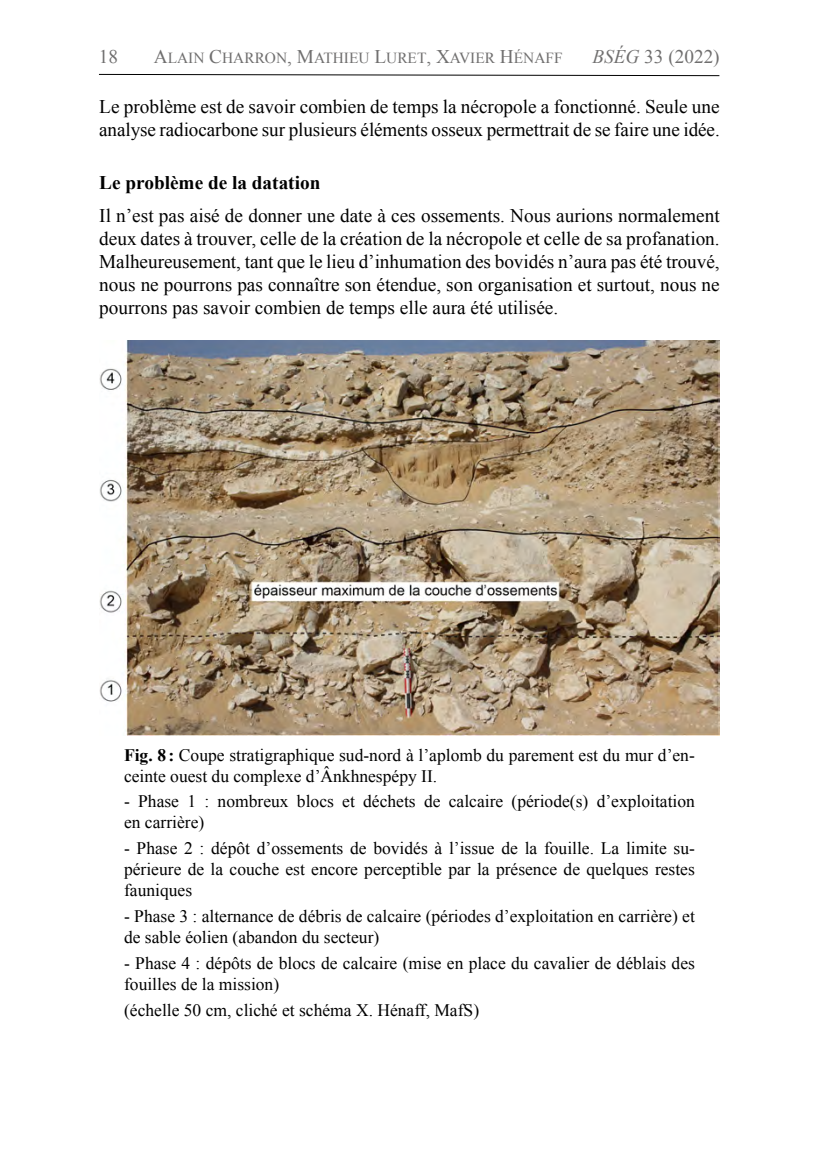
<style>
.page{position:relative;width:819px;height:1156px;background:#fff}
.page>*{position:absolute;margin:0;border:0;box-sizing:border-box;transform-origin:0 0}
.t1{font:19.25px/23.1px "Times New Roman";color:#000}
.t2{font:700 19.25px "Times New Roman";color:#000}
.t3{font:19.25px "Times New Roman";color:#706f6f}
.t4{font:17.5px/21px "Times New Roman";color:#000}
.t5{font:15.4px "Times New Roman PSMT SC800";color:#706f6f}
.s1{font-size:19.25px}
.s2{font-style:italic}
.s3{font-weight:700}
</style>
<div class="page">
<svg style="left:99px;top:74px;width:621px;height:3px"></svg>
<img style="left:99px;top:341px;width:620px;height:395px">
<p class="t3" style="left:99px;top:44px;width:21px">18</p>
<p class="t5" style="left:154px;top:47px;width:410px"><span class="s1">A</span>LAIN <span class="s1">C</span>HARRON<span class="s1">, M</span>ATHIEU <span class="s1">L</span>URET<span class="s1">, X</span>AVIER <span class="s1">H</span>ÉNAFF</p>
<p class="t3" style="left:592px;top:44px;width:129px"><span class="s2">BSÉG</span> 33 (2022)</p>
<p class="t1" style="left:99px;top:94px;width:622px">Le problème est de savoir combien de temps la nécropole a fonctionné. Seule une analyse radiocarbone sur plusieurs éléments osseux permettrait de se faire une idée.</p>
<p class="t2" style="left:99px;top:169px;width:223px">Le problème de la datation</p>
<p class="t1" style="left:99px;top:203px;width:622px;text-align:justify">Il n’est pas aisé de donner une date à ces ossements. Nous aurions normalement deux dates à trouver, celle de la création de la nécropole et celle de sa profanation.<br>Malheureusement, tant que le lieu d’inhumation des bovidés n’aura pas été trouvé, nous ne pourrons pas connaître son étendue, son organisation et surtout, nous ne pourrons pas savoir combien de temps elle aura été utilisée.</p>
<p class="t4" style="left:124px;top:744px;width:572px"><span class="s3">Fig. 8 :</span> Coupe stratigraphique sud-nord à l’aplomb du parement est du mur d’en&shy;ceinte ouest du complexe d’Ânkhnespépy II.</p>
<p class="t4" style="left:124px;top:791px;width:572px">- Phase 1 : nombreux blocs et déchets de calcaire (période(s) d’exploitation en carrière)</p>
<p class="t4" style="left:124px;top:838px;width:572px;text-align:justify">- Phase 2 : dépôt d’ossements de bovidés à l’issue de la fouille. La limite su&shy;périeure de la couche est encore perceptible par la présence de quelques restes fauniques</p>
<p class="t4" style="left:124px;top:906px;width:572px">- Phase 3 : alternance de débris de calcaire (périodes d’exploitation en carrière) et de sable éolien (abandon du secteur)</p>
<p class="t4" style="left:124px;top:953px;width:572px">- Phase 4 : dépôts de blocs de calcaire (mise en place du cavalier de déblais des fouilles de la mission)</p>
<p class="t4" style="left:124px;top:1000px;width:356px">(échelle 50 cm, cliché et schéma X. Hénaff, MafS)</p>
</div>
